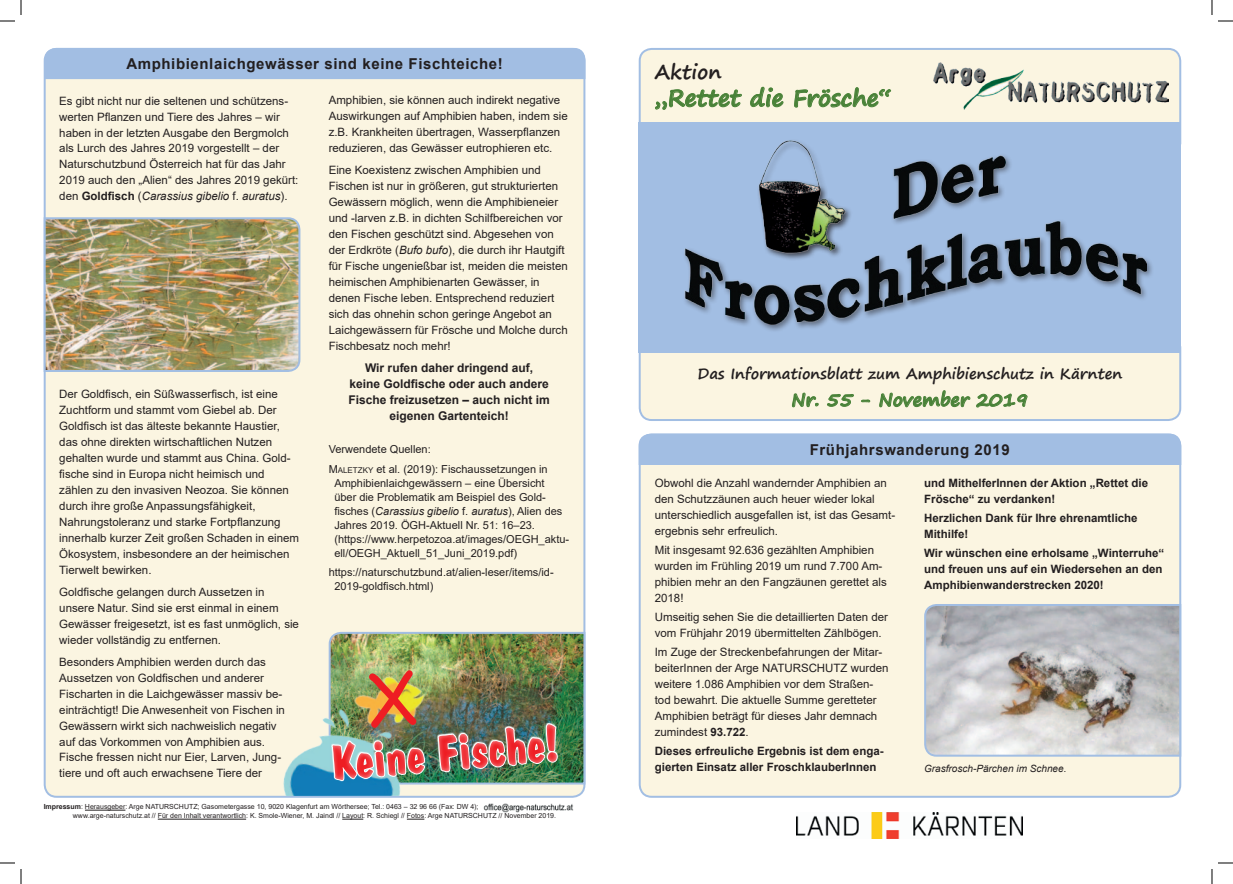
<style>
.page{position:relative;width:1233px;height:884px;background:#fff}
.page>*{position:absolute;margin:0;border:0;box-sizing:border-box;transform-origin:0 0}
.t1{font:50px "Dom Bold BT";color:#ee1d23}
.t2{font:700 23px "Segoe Print";color:#498238}
.t3{font:700 20px "Segoe Print";color:#231f20}
.t4{font:700 18px "Segoe Print";color:#498238}
.t5{font:700 15px "Arial";letter-spacing:.04em;color:#231f20}
.t6{font:700 15px "Segoe Print";color:#231f20}
.t7{font:700 12px/16px "Arial";color:#231f20;text-align:center}
.t8{font:11.5px/16px "Arial";color:#231f20}
.t9{font:700 11.5px/16px "Arial";color:#231f20}
.t10{font:11px/14px "Arial";color:#231f20}
.t11{font:italic 10px "Arial";color:#231f20}
.t12{font:7px/9px "Arial";color:#231f20}
.s1{font-weight:700}
.s2{font-style:italic}
.s3{font-size:8px}
</style>
<div class="page">
<div style="left:639px;top:434px;width:541px;height:363px;background:#fbf5e1;border-radius:12px"></div>
<div style="left:45px;top:49px;width:539px;height:748px;background:#fbf5e1;border-radius:12px"></div>
<div style="left:638px;top:48px;width:544px;height:96px;background:#fbf5e1"></div>
<div style="left:638px;top:122px;width:543px;height:231px;background:#a2bee3"></div>
<img style="left:933px;top:62px;width:235px;height:47px">
<svg style="left:655px;top:89px;width:87px;height:21px;background:#ced8b6"></svg>
<svg style="left:750px;top:87px;width:33px;height:20px"></svg>
<svg style="left:794px;top:87px;width:97px;height:21px;background:#d0d9b8"></svg>
<svg style="left:638px;top:346px;width:544px;height:75px;background:#ebebdd"></svg>
<div style="left:682px;top:153px;width:472px;height:179px;background:#231f20;opacity:.5"></div>
<img style="left:682px;top:154px;width:464px;height:171px">
<div style="left:756px;top:138px;width:96px;height:122px;background:#231f20;opacity:.75"></div>
<img style="left:743px;top:139px;width:102px;height:115px">
<hr style="left:85px;top:810px;width:40px;height:1px;background:#231f20">
<hr style="left:158px;top:819px;width:88px;height:1px;background:#231f20">
<svg style="left:342px;top:819px;width:21px;height:1px"></svg>
<svg style="left:407px;top:819px;width:17px;height:1px"></svg>
<img style="left:796px;top:813px;width:226px;height:26px">
<img style="left:483px;top:803px;width:90px;height:9px">
<div style="left:638px;top:434px;width:543px;height:31px;background:#a2bee3"></div>
<div style="left:45px;top:48px;width:540px;height:31px;background:#a2bee3"></div>
<svg style="left:924px;top:603px;width:258px;height:155px;background:#bebdbe"></svg>
<img style="left:43px;top:216px;width:258px;height:157px">
<img style="left:278px;top:747px;width:35px;height:49px">
<svg style="left:1218px;top:20px;width:15px;height:2px"></svg>
<svg style="left:1218px;top:862px;width:15px;height:2px"></svg>
<svg style="left:0;top:0;width:22px;height:22px"></svg>
<svg style="left:0;top:862px;width:22px;height:22px"></svg>
<svg style="left:1211px;top:0;width:1px;height:15px"></svg>
<svg style="left:1211px;top:869px;width:1px;height:15px"></svg>
<img style="left:313px;top:631px;width:273px;height:167px">
<h3 class="t5" style="left:126px;top:53px;width:378px">Amphibienlaichgewässer sind keine Fischteiche!</h3>
<p class="t8" style="left:59px;top:92px;width:241px">Es gibt nicht nur die seltenen und schützens&shy;werten Pflanzen und Tiere des Jahres – wir haben in der letzten Ausgabe den Bergmolch als Lurch des Jahres 2019 vorgestellt – der Naturschutzbund Österreich hat für das Jahr 2019 auch den „Alien“ des Jahres 2019 gekürt: den <span class="s1">Goldfisch</span> (<span class="s2">Carassius gibelio</span> f. <span class="s2">auratus</span>).</p>
<p class="t8" style="left:59px;top:386px;width:241px">Der Goldfisch, ein Süßwasserfisch, ist eine Zuchtform und stammt vom Giebel ab. Der Goldfisch ist das älteste bekannte Haustier, das ohne direkten wirtschaftlichen Nutzen gehalten wurde und stammt aus China. Gold&shy;fische sind in Europa nicht heimisch und zählen zu den invasiven Neozoa. Sie können durch ihre große Anpassungsfähigkeit, Nahrungstoleranz und starke Fortpflanzung innerhalb kurzer Zeit großen Schaden in einem Ökosystem, insbesondere an der heimischen Tierwelt bewirken.</p>
<p class="t8" style="left:59px;top:584px;width:241px">Goldfische gelangen durch Aussetzen in unsere Natur. Sind sie erst einmal in einem Gewässer freigesetzt, ist es fast unmöglich, sie wieder vollständig zu entfernen.</p>
<p class="t8" style="left:59px;top:653px;width:227px">Besonders Amphibien werden durch das Aussetzen von Goldfischen und anderer Fischarten in die Laichgewässer massiv be&shy;einträchtigt! Die Anwesenheit von Fischen in Gewässern wirkt sich nachweislich negativ auf das Vorkommen von Amphibien aus.<br>Fische fressen nicht nur Eier, Larven, Jung&shy;tiere und oft auch erwachsene Tiere der</p>
<p class="t8" style="left:329px;top:92px;width:241px">Amphibien, sie können auch indirekt negative Auswirkungen auf Amphibien haben, indem sie z.B. Krankheiten übertragen, Wasserpflanzen reduzieren, das Gewässer eutrophieren etc.</p>
<p class="t8" style="left:329px;top:162px;width:241px">Eine Koexistenz zwischen Amphibien und Fischen ist nur in größeren, gut strukturierten Gewässern möglich, wenn die Amphibieneier und -larven z.B. in dichten Schilfbereichen vor den Fischen geschützt sind. Abgesehen von der Erdkröte (<span class="s2">Bufo bufo</span>), die durch ihr Hautgift für Fische ungenießbar ist, meiden die meisten heimischen Amphibienarten Gewässer, in denen Fische leben. Entsprechend reduziert sich das ohnehin schon geringe Angebot an Laichgewässern für Frösche und Molche durch Fischbesatz noch mehr!</p>
<p class="t7" style="left:348px;top:360px;width:203px">Wir rufen daher dringend auf, keine Goldfische oder auch andere<br>Fische freizusetzen – auch nicht im eigenen Gartenteich!</p>
<p class="t10" style="left:329px;top:439px;width:220px;line-height:19.7px">Verwendete Quellen:<br>M<span class="s3">ALETZKY</span> et al. (2019): Fischaussetzungen in</p>
<p class="t10" style="left:334px;top:476px;width:236px">Amphibienlaichgewässern – eine Übersicht über die Problematik am Beispiel des Gold&shy;fisches (<span class="s2">Carassius gibelio</span> f. <span class="s2">auratus</span>), Alien des Jahres 2019. ÖGH-Aktuell Nr. 51: 16–23. (https://www.herpetozoa.at/images/OEGH_aktu&shy;ell/OEGH_Aktuell_51_Juni_2019.pdf)</p>
<p class="t10" style="left:334px;top:565px;width:221px;text-indent:-6px">https://naturschutzbund.at/alien-leser/items/id-<br>2019-goldfisch.html)</p>
<h1 class="t1" style="left:328px;top:733px;width:230px;rotate:-5deg">Keine Fische!</h1>
<p class="t12" style="left:73px;top:802px;width:485px;text-indent:-29px"><span class="s1">Impressum</span>: Herausgeber: Arge NATURSCHUTZ; Gasometergasse 10, 9020 Klagenfurt am Wörthersee; Tel.: 0463 – 32 96 66 (Fax: DW 4); www.arge-naturschutz.at // Für den Inhalt verantwortlich: K. Smole-Wiener, M. Jaindl // Layout: R. Schiegl // Fotos: Arge NATURSCHUTZ // November 2019.</p>
<h3 class="t3" style="left:655px;top:53px;width:68px">Aktion</h3>
<h2 class="t2" style="left:655px;top:77px;width:239px">„Rettet die Frösche“</h2>
<h3 class="t6" style="left:697px;top:360px;width:426px">Das Informationsblatt zum Amphibienschutz in Kärnten</h3>
<h3 class="t4" style="left:791px;top:383px;width:239px">Nr. 55 - November 2019</h3>
<h3 class="t5" style="left:809px;top:439px;width:201px">Frühjahrswanderung 2019</h3>
<p class="t8" style="left:655px;top:475px;width:242px">Obwohl die Anzahl wandernder Amphibien an den Schutzzäunen auch heuer wieder lokal unterschiedlich ausgefallen ist, ist das Gesamt&shy;ergebnis sehr erfreulich.</p>
<p class="t8" style="left:655px;top:542px;width:234px">Mit insgesamt 92.636 gezählten Amphibien wurden im Frühling 2019 um rund 7.700 Am&shy;phibien mehr an den Fangzäunen gerettet als 2018!</p>
<p class="t8" style="left:655px;top:609px;width:235px">Umseitig sehen Sie die detaillierten Daten der vom Frühjahr 2019 übermittelten Zählbögen.</p>
<p class="t8" style="left:655px;top:644px;width:235px">Im Zuge der Streckenbefahrungen der Mitar&shy;beiterInnen der Arge NATURSCHUTZ wurden weitere 1.086 Amphibien vor dem Straßen&shy;tod bewahrt. Die aktuelle Summe geretteter Amphibien beträgt für dieses Jahr demnach zumindest <span class="s1">93.722</span>.</p>
<p class="t9" style="left:655px;top:743px;width:230px">Dieses erfreuliche Ergebnis ist dem enga&shy;gierten Einsatz aller FroschklauberInnen</p>
<p class="t9" style="left:924px;top:475px;width:225px">und MithelferInnen der Aktion „Rettet die<br>Frösche“ zu verdanken!</p>
<p class="t9" style="left:924px;top:510px;width:215px">Herzlichen Dank für Ihre ehrenamtliche<br>Mithilfe!</p>
<p class="t9" style="left:924px;top:545px;width:242px">Wir wünschen eine erholsame „Winterruhe“ und freuen uns auf ein Wiedersehen an den<br>Amphibienwanderstrecken 2020!</p>
<p class="t11" style="left:924px;top:762px;width:144px">Grasfrosch-Pärchen im Schnee.</p>
</div>
